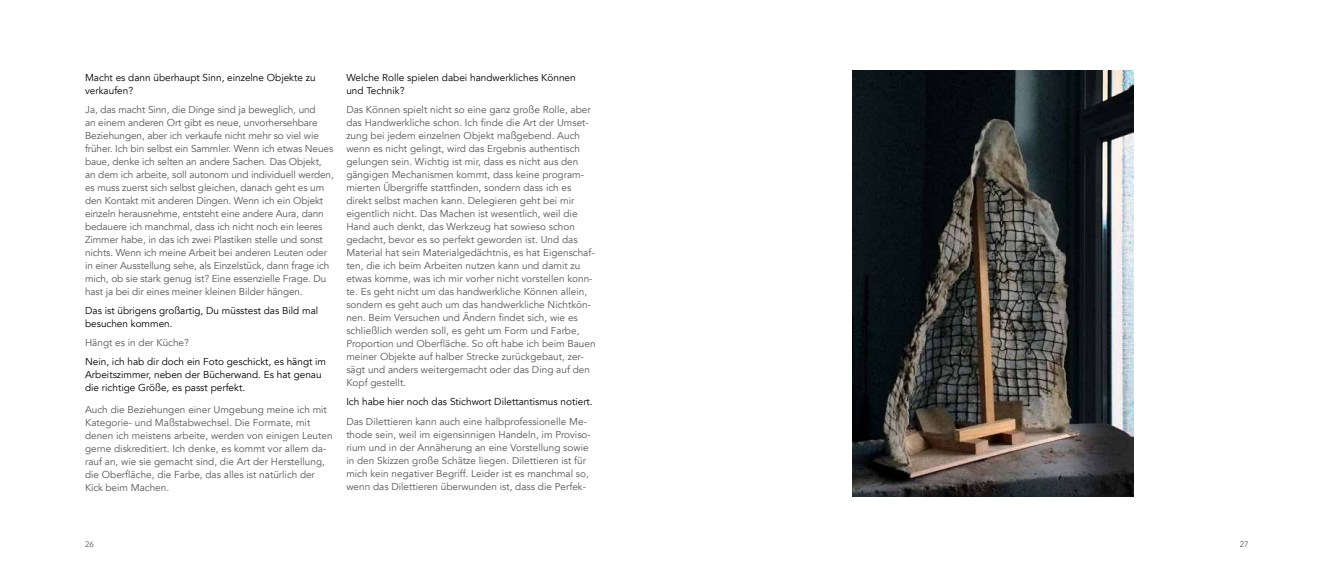
<style>
.page{position:relative;width:1333px;height:582px;background:#fff}
.page>*{position:absolute;margin:0;border:0;box-sizing:border-box;transform-origin:0 0}
.t1{font:10px/13px "Avenir Book 2";color:#575756}
.t2{font:10px/13px "Avenir Book 2";color:#000}
.t3{font:10px "Avenir";color:#575756}
.t4{font:8px "Avenir Book 2";color:#575756}
.s1{font-family:"Avenir Book 2"}
</style>
<div class="page">
<img style="left:852px;top:71px;width:280px;height:425px">
<p class="t2" style="left:85px;top:71px;width:232px">Macht es dann überhaupt Sinn, einzelne Objekte zu verkaufen?</p>
<p class="t1" style="left:85px;top:103px;width:250px">Ja, das macht Sinn, die Dinge sind ja beweglich, und<br>an einem anderen Ort gibt es neue, unvorhersehbare Beziehungen, aber ich verkaufe nicht mehr so viel wie früher. Ich bin selbst ein Sammler. Wenn ich etwas Neues baue, denke ich selten an andere Sachen. Das Objekt, an dem ich arbeite, soll autonom und individuell werden, es muss zuerst sich selbst gleichen, danach geht es um den Kontakt mit anderen Dingen. Wenn ich ein Objekt einzeln herausnehme, entsteht eine andere Aura, dann bedauere ich manchmal, dass ich nicht noch ein leeres Zimmer habe, in das ich zwei Plastiken stelle und sonst nichts. Wenn ich meine Arbeit bei anderen Leuten oder in einer Ausstellung sehe, als Einzelstück, dann frage ich mich, ob sie stark genug ist? Eine essenzielle Frage. Du hast ja bei dir eines meiner kleinen Bilder hängen.</p>
<p class="t2" style="left:85px;top:304px;width:235px">Das ist übrigens großartig, Du müsstest das Bild mal besuchen kommen.</p>
<p class="t1" style="left:85px;top:336px;width:105px">Hängt es in der Küche?</p>
<p class="t2" style="left:85px;top:355px;width:242px">Nein, ich hab dir doch ein Foto geschickt, es hängt im<br>Arbeitszimmer, neben der Bücherwand. Es hat genau die richtige Größe, es passt perfekt.</p>
<p class="t1" style="left:85px;top:402px;width:249px">Auch die Beziehungen einer Umgebung meine ich mit Kategorie- und Maßstabwechsel. Die Formate, mit denen ich meistens arbeite, werden von einigen Leuten gerne diskreditiert. Ich denke, es kommt vor allem da&shy;rauf an, wie sie gemacht sind, die Art der Herstellung,</p>
<p class="t3" style="left:85px;top:467px;width:231px">die Oberfläche, die Farbe, das alles ist natürlich der</p>
<p class="t1" style="left:85px;top:480px;width:86px">Kick beim Machen.</p>
<p class="t2" style="left:346px;top:71px;width:231px">Welche Rolle spielen dabei handwerkliches Können und Technik?</p>
<p class="t1" style="left:346px;top:103px;width:246px">Das Können spielt nicht so eine ganz große Rolle, aber</p>
<p class="t3" style="left:346px;top:116px;width:244px">das Handwerkliche schon. Ich finde die Art der Umset<span class="s1">-</span></p>
<p class="t1" style="left:346px;top:129px;width:239px">zung bei jedem einzelnen Objekt maßgebend. Auch wenn es nicht gelingt, wird das Ergebnis authentisch gelungen sein. Wichtig ist mir, dass es nicht aus den gängigen Mechanismen kommt, dass keine program-</p>
<p class="t3" style="left:346px;top:181px;width:226px">mierten Übergriffe stattfinden, sondern dass ich es</p>
<p class="t1" style="left:346px;top:194px;width:250px">direkt selbst machen kann. Delegieren geht bei mir eigentlich nicht. Das Machen ist wesentlich, weil die Hand auch denkt, das Werkzeug hat sowieso schon gedacht, bevor es so perfekt geworden ist. Und das Material hat sein Materialgedächtnis, es hat Eigenschaf&shy;ten, die ich beim Arbeiten nutzen kann und damit zu etwas komme, was ich mir vorher nicht vorstellen konn&shy;te. Es geht nicht um das handwerkliche Können allein, sondern es geht auch um das handwerkliche Nichtkön-</p>
<p class="t3" style="left:346px;top:311px;width:233px">nen. Beim Versuchen und Ändern findet sich, wie es</p>
<p class="t1" style="left:346px;top:324px;width:234px">schließlich werden soll, es geht um Form und Farbe,</p>
<p class="t3" style="left:346px;top:337px;width:251px">Proportion und Oberfläche. So oft habe ich beim Bauen</p>
<p class="t1" style="left:346px;top:350px;width:245px">meiner Objekte auf halber Strecke zurückgebaut, zer&shy;sägt und anders weitergemacht oder das Ding auf den<br>Kopf gestellt.</p>
<p class="t2" style="left:346px;top:395px;width:248px">Ich habe hier noch das Stichwort Dilettantismus notiert.</p>
<p class="t1" style="left:346px;top:414px;width:246px">Das Dilettieren kann auch eine halbprofessionelle Me&shy;thode sein, weil im eigensinnigen Handeln, im Proviso&shy;rium und in der Annäherung an eine Vorstellung sowie in den Skizzen große Schätze liegen. Dilettieren ist für mich kein negativer Begriff. Leider ist es manchmal so, wenn das Dilettieren überwunden ist, dass die Perfek-</p>
<p class="t4" style="left:85px;top:539px;width:10px">26</p>
<p class="t4" style="left:1239px;top:539px;width:10px">27</p>
</div>
